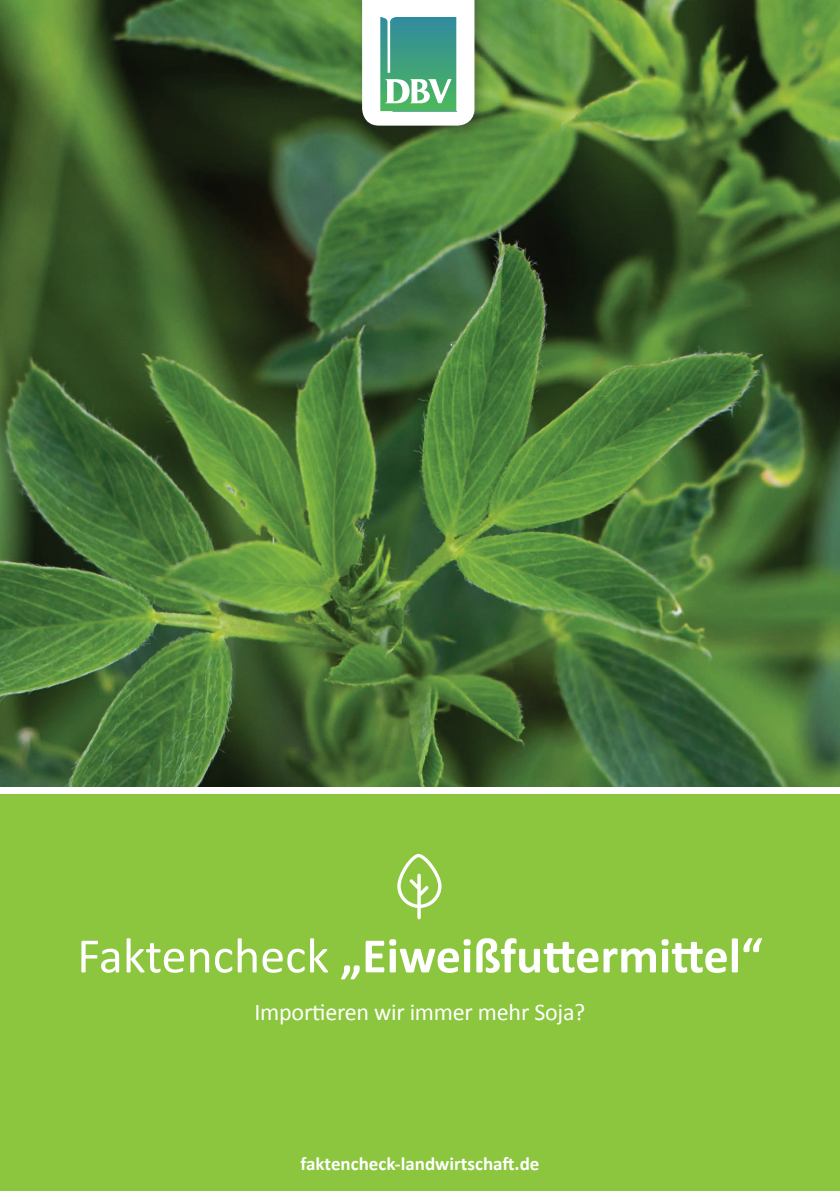
<style>
.page{position:relative;width:840px;height:1191px;background:#fff}
.page>*{position:absolute;margin:0;border:0;box-sizing:border-box;transform-origin:0 0}
.t1{font:700 50px "Calibri";color:#fff}
.t2{font:24px "Calibri";letter-spacing:-.01em;color:#fff}
.t3{font:700 19px "Calibri";color:#fff}
.s1{font-weight:400}
</style>
<div class="page">
<img style="left:0;top:0;width:839px;height:786px">
<div style="left:354px;top:0;width:137px;height:142px;background:#231f20;opacity:.36"></div>
<svg style="left:362px;top:0;width:112px;height:126px"></svg>
<div style="left:0;top:794px;width:839px;height:397px;background:#8bc63e"></div>
<svg style="left:397px;top:854px;width:44px;height:65px"></svg>
<p class="t1" style="left:77px;top:923px;width:686px"><span class="s1">Faktencheck</span> „Eiweißfuttermittel“</p>
<p class="t2" style="left:254px;top:997px;width:332px">Importieren wir immer mehr Soja?</p>
<p class="t3" style="left:300px;top:1152px;width:240px">faktencheck-landwirtschaft.de</p>
</div>
